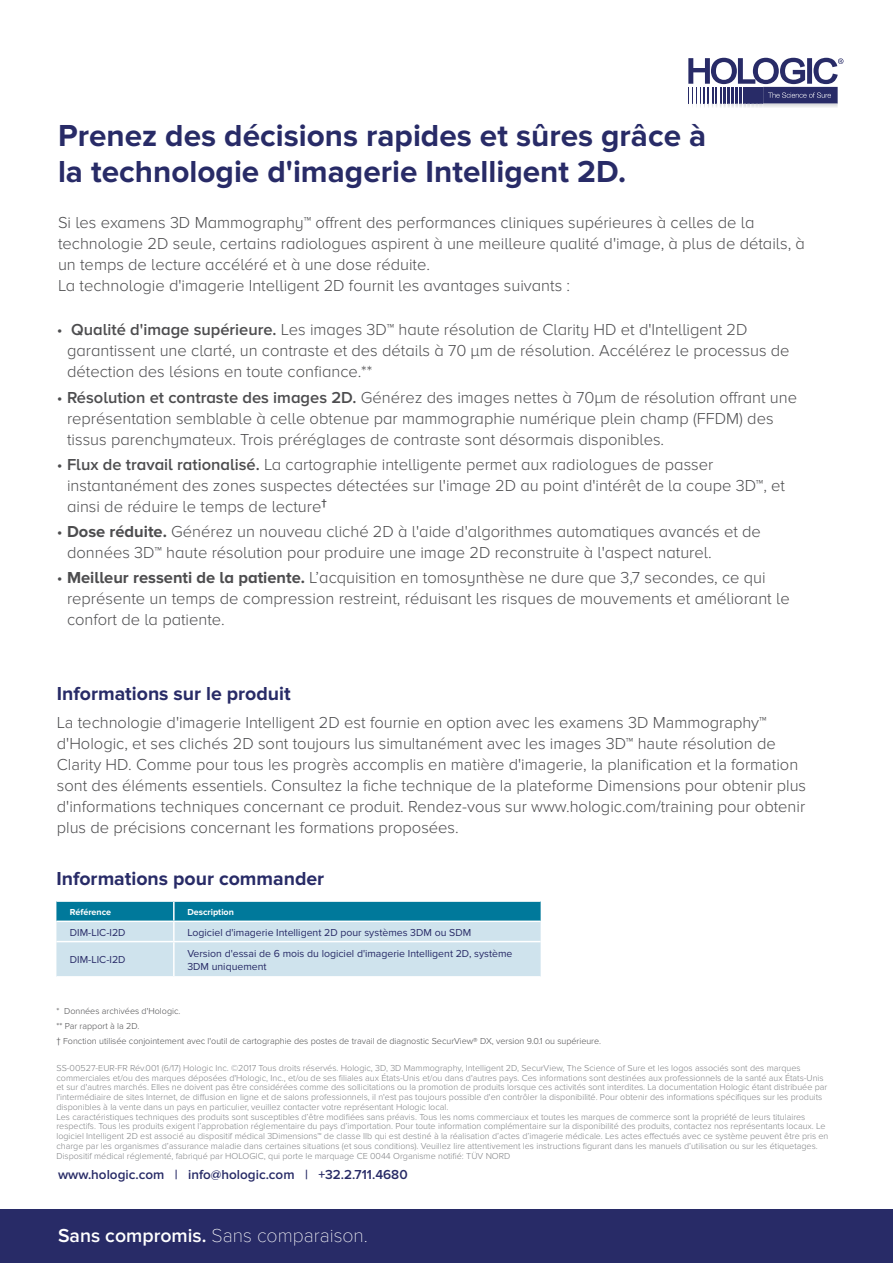
<style>
.page{position:relative;width:893px;height:1263px;background:#fff}
.page>*{position:absolute;margin:0;border:0;box-sizing:border-box;transform-origin:0 0}
.t1{font:700 31.5px/36px "Proxima Nova";color:#282b67}
.t2{font:700 19.5px "Proxima Nova";color:#282b67}
.t3{font:100 19.5px "Proxima Nova T";color:#fff}
.t4{font:300 16.5px/21px "Proxima Nova";color:#4d4d4f}
.t5{font:600 13.5px "Proxima Nova";color:#282b67}
.t6{font:10.5px/13.5px "Proxima Nova";color:#282b67}
.t7{font:300 9px/9.8px "Proxima Nova";color:#808285}
.t8{font:300 9px/14.7px "Proxima Nova";color:#4d4d4f}
.t9{font:700 9px "Proxima Nova";color:#fff}
.s1{font-weight:600}
.s2{font-weight:700}
.s3{font-family:"Helvetica Neue LT Std";font-stretch:condensed}
.s4{font-family:"Proxima Nova";font-weight:600}
</style>
<div class="page">
<svg style="left:688px;top:58px;width:155px;height:49px"></svg>
<svg style="left:56px;top:902px;width:485px;height:75px;background:#9dcad9"></svg>
<hr style="left:56px;top:920px;width:118px;height:2px;background:#fff">
<hr style="left:174px;top:920px;width:367px;height:2px;background:#fff">
<div style="left:0;top:1210px;width:893px;height:53px;background:#282b67"></div>
<h1 class="t1" style="left:58px;top:119px;width:650px">Prenez des décisions rapides et sûres grâce à la technologie d'imagerie Intelligent 2D.</h1>
<p class="t4" style="left:58px;top:213px;width:748px">Si les examens 3D Mammography™ offrent des performances cliniques supérieures à celles de la technologie 2D seule, certains radiologues aspirent à une meilleure qualité d'image, à plus de détails, à un temps de lecture accéléré et à une dose réduite.<br>La technologie d'imagerie Intelligent 2D fournit les avantages suivants :</p>
<p class="t4" style="left:67px;top:319px;width:724px;text-indent:-10px">• <span class="s1">Qualité d'image supérieure.</span> Les images 3D™ haute résolution de Clarity HD et d'Intelligent 2D garantissent une clarté, un contraste et des détails à 70 μm de résolution. Accélérez le processus de détection des lésions en toute confiance.**</p>
<p class="t4" style="left:67px;top:387px;width:732px;text-indent:-10px">• <span class="s1">Résolution et contraste des images 2D.</span> Générez des images nettes à 70µm de résolution offrant une représentation semblable à celle obtenue par mammographie numérique plein champ (FFDM) des tissus parenchymateux. Trois préréglages de contraste sont désormais disponibles.</p>
<p class="t4" style="left:67px;top:454px;width:720px;text-indent:-10px">• <span class="s1">Flux de travail rationalisé.</span> La cartographie intelligente permet aux radiologues de passer instantanément des zones suspectes détectées sur l'image 2D au point d'intérêt de la coupe 3D™, et ainsi de réduire le temps de lecture<sup>†</sup></p>
<p class="t4" style="left:67px;top:521px;width:695px;text-indent:-10px">• <span class="s2">Dose réduite.</span> Générez un nouveau cliché 2D à l'aide d'algorithmes automatiques avancés et de données 3D™ haute résolution pour produire une image 2D reconstruite à l'aspect naturel.</p>
<p class="t4" style="left:67px;top:567px;width:724px;text-indent:-10px">• <span class="s2">Meilleur ressenti de la patiente.</span> L’acquisition en tomosynthèse ne dure que 3,7 secondes, ce qui représente un temps de compression restreint, réduisant les risques de mouvements et améliorant le confort de la patiente.</p>
<p class="t2" style="left:57px;top:682px;width:235px">Informations sur le produit</p>
<p class="t4" style="left:57px;top:712px;width:751px">La technologie d'imagerie Intelligent 2D est fournie en option avec les examens 3D Mammography™ d'Hologic, et ses clichés 2D sont toujours lus simultanément avec les images 3D™ haute résolution de Clarity HD. Comme pour tous les progrès accomplis en matière d'imagerie, la planification et la formation sont des éléments essentiels. Consultez la fiche technique de la plateforme Dimensions pour obtenir plus d'informations techniques concernant ce produit. Rendez-vous sur www.hologic.com/training pour obtenir plus de précisions concernant les formations proposées.</p>
<p class="t2" style="left:56px;top:867px;width:269px">Informations pour commander</p>
<p class="t9" style="left:70px;top:906px;width:43px">Référence</p>
<p class="t9" style="left:187px;top:906px;width:48px">Description</p>
<p class="t6" style="left:70px;top:925px;width:57px">DIM-LIC-I2D</p>
<p class="t6" style="left:187px;top:925px;width:285px">Logiciel d'imagerie Intelligent 2D pour systèmes 3DM ou SDM</p>
<p class="t6" style="left:70px;top:953px;width:57px">DIM-LIC-I2D</p>
<p class="t6" style="left:187px;top:946px;width:327px">Version d'essai de 6 mois du logiciel d'imagerie Intelligent 2D, système<br>3DM uniquement</p>
<p class="t8" style="left:56px;top:1004px;width:546px">* Données archivées d'Hologic.<br>** Par rapport à la 2D.<br><span class="s3">†</span> Fonction utilisée conjointement avec l'outil de cartographie des postes de travail de diagnostic SecurView® DX, version 9.0.1 ou supérieure.</p>
<p class="t7" style="left:56px;top:1063px;width:773px">SS-00527-EUR-FR Rév.001 (6/17) Hologic Inc. ©2017 Tous droits réservés. Hologic, 3D, 3D Mammography, Intelligent 2D, SecurView, The Science of Sure et les logos associés sont des marques commerciales et/ou des marques déposées d'Hologic, Inc., et/ou de ses filiales aux États-Unis et/ou dans d'autres pays. Ces informations sont destinées aux professionnels de la santé aux États-Unis et sur d'autres marchés. Elles ne doivent pas être considérées comme des sollicitations ou la promotion de produits lorsque ces activités sont interdites. La documentation Hologic étant distribuée par l'intermédiaire de sites Internet, de diffusion en ligne et de salons professionnels, il n'est pas toujours possible d'en contrôler la disponibilité. Pour obtenir des informations spécifiques sur les produits disponibles à la vente dans un pays en particulier, veuillez contacter votre représentant Hologic local.<br>Les caractéristiques techniques des produits sont susceptibles d’être modifiées sans préavis. Tous les noms commerciaux et toutes les marques de commerce sont la propriété de leurs titulaires respectifs. Tous les produits exigent l’approbation réglementaire du pays d’importation. Pour toute information complémentaire sur la disponibilité des produits, contactez nos représentants locaux. Le logiciel Intelligent 2D est associé au dispositif médical 3Dimensions™ de classe IIb qui est destiné à la réalisation d’actes d’imagerie médicale. Les actes effectués avec ce système peuvent être pris en charge par les organismes d’assurance maladie dans certaines situations (et sous conditions). Veuillez lire attentivement les instructions figurant dans les manuels d’utilisation ou sur les étiquetages.<br>Dispositif médical réglementé, fabriqué par HOLOGIC, qui porte le marquage CE 0044 Organisme notifié: TÜV NORD</p>
<p class="t5" style="left:58px;top:1167px;width:351px">www.hologic.com | info@hologic.com | +32.2.711.4680</p>
<p class="t3" style="left:58px;top:1224px;width:311px"><span class="s4">Sans compromis.</span> Sans comparaison.</p>
</div>
